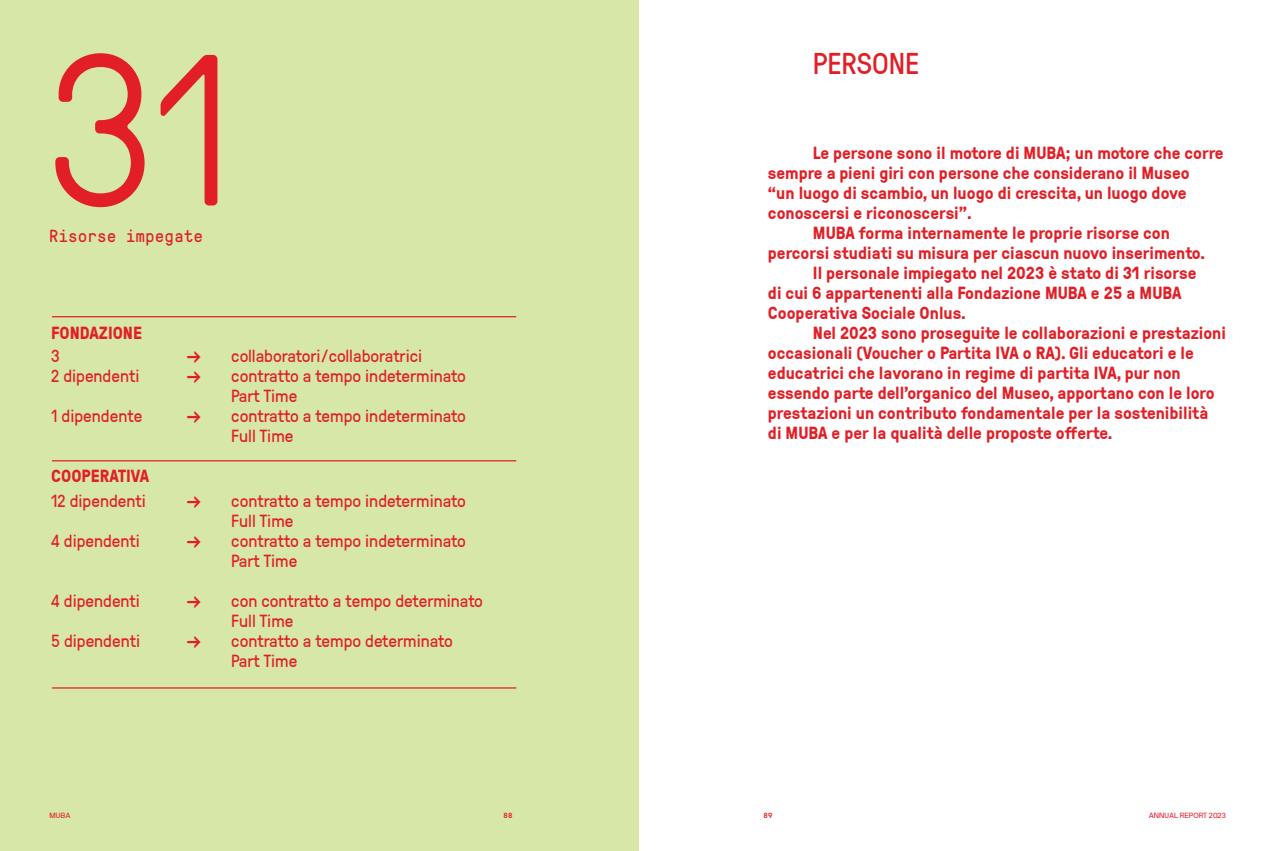
<style>
.page{position:relative;width:1276px;height:851px;background:#fff}
.page>*{position:absolute;margin:0;border:0;box-sizing:border-box;transform-origin:0 0}
.t1{font:300 214.88px "GT Pressura";color:#e21f26}
.t2{font:30px "GT Pressura";letter-spacing:-.005em;color:#e21f26}
.t3{font:700 17.5px "GT Pressura";color:#e21f26}
.t4{font:17.5px/20px "GT Pressura";color:#e21f26}
.t5{font:17.5px "GT Pressura Mono";color:#e21f26}
.t6{font:7.5px "NB International Regular Webfont";color:#e21f26}
.t7{font:7.5px "NB International Bold Webfont";color:#e21f26}
.s1{font-size:23.75px}
</style>
<div class="page">
<div style="left:0;top:0;width:638px;height:850px;background:#d7e7a8"></div>
<hr style="left:52px;top:316px;width:464px;height:1px;background:#e21f26">
<hr style="left:52px;top:460px;width:464px;height:1px;background:#e21f26">
<hr style="left:52px;top:687px;width:464px;height:1px;background:#e21f26">
<h1 class="t1" style="left:49px;top:-23px;width:184px">31</h1>
<p class="t5" style="left:49px;top:223px;width:156px">Risorse impegate</p>
<p class="t3" style="left:51px;top:320px;width:92px">FONDAZIONE</p>
<p class="t4" style="left:51px;top:345px;width:10px">3</p>
<p class="t4" style="left:186px;top:345px;width:237px"><span class="s1">→</span> collaboratori/collaboratrici</p>
<p class="t4" style="left:51px;top:365px;width:90px">2 dipendenti</p>
<p class="t4" style="left:231px;top:365px;width:236px;text-indent:-45px"><span class="s1">→</span> contratto a tempo indeterminato<br>Part Time</p>
<p class="t4" style="left:51px;top:405px;width:93px">1 dipendente</p>
<p class="t4" style="left:231px;top:405px;width:236px;text-indent:-45px"><span class="s1">→</span> contratto a tempo indeterminato<br>Full Time</p>
<p class="t3" style="left:51px;top:463px;width:100px">COOPERATIVA</p>
<p class="t4" style="left:51px;top:490px;width:96px">12 dipendenti</p>
<p class="t4" style="left:231px;top:490px;width:236px;text-indent:-45px"><span class="s1">→</span> contratto a tempo indeterminato<br>Full Time</p>
<p class="t4" style="left:51px;top:530px;width:90px">4 dipendenti</p>
<p class="t4" style="left:231px;top:530px;width:236px;text-indent:-45px"><span class="s1">→</span> contratto a tempo indeterminato<br>Part Time</p>
<p class="t4" style="left:51px;top:590px;width:90px">4 dipendenti</p>
<p class="t4" style="left:231px;top:590px;width:253px;text-indent:-45px"><span class="s1">→</span> con contratto a tempo determinato<br>Full Time</p>
<p class="t4" style="left:51px;top:630px;width:90px">5 dipendenti</p>
<p class="t4" style="left:231px;top:630px;width:223px;text-indent:-45px"><span class="s1">→</span> contratto a tempo determinato<br>Part Time</p>
<p class="t6" style="left:50px;top:811px;width:22px">MUBA</p>
<p class="t7" style="left:503px;top:811px;width:11px">88</p>
<h2 class="t2" style="left:813px;top:42px;width:108px">PERSONE</h2>
<p class="t3" style="left:813px;top:140px;width:412px">Le persone sono il motore di MUBA; un motore che corre</p>
<p class="t3" style="left:768px;top:160px;width:423px">sempre a pieni giri con persone che considerano il Museo</p>
<p class="t3" style="left:768px;top:180px;width:420px">“un luogo di scambio, un luogo di crescita, un luogo dove</p>
<p class="t3" style="left:768px;top:200px;width:205px">conoscersi e riconoscersi”.</p>
<p class="t3" style="left:813px;top:220px;width:358px">MUBA forma internamente le proprie risorse con</p>
<p class="t3" style="left:768px;top:240px;width:439px">percorsi studiati su misura per ciascun nuovo inserimento.</p>
<p class="t3" style="left:813px;top:260px;width:385px">Il personale impiegato nel 2023 è stato di 31 risorse</p>
<p class="t3" style="left:768px;top:280px;width:415px">di cui 6 appartenenti alla Fondazione MUBA e 25 a MUBA</p>
<p class="t3" style="left:768px;top:300px;width:199px">Cooperativa Sociale Onlus.</p>
<p class="t3" style="left:813px;top:320px;width:414px">Nel 2023 sono proseguite le collaborazioni e prestazioni</p>
<p class="t3" style="left:768px;top:340px;width:427px">occasionali (Voucher o Partita IVA o RA). Gli educatori e le</p>
<p class="t3" style="left:768px;top:360px;width:414px">educatrici che lavorano in regime di partita IVA, pur non</p>
<p class="t3" style="left:768px;top:380px;width:448px">essendo parte dell’organico del Museo, apportano con le loro</p>
<p class="t3" style="left:768px;top:400px;width:442px">prestazioni un contributo fondamentale per la sostenibilità</p>
<p class="t3" style="left:768px;top:420px;width:346px">di MUBA e per la qualità delle proposte offerte.</p>
<p class="t7" style="left:763px;top:811px;width:11px">89</p>
<p class="t6" style="left:1148px;top:811px;width:79px">ANNUAL REPORT 2023</p>
</div>
